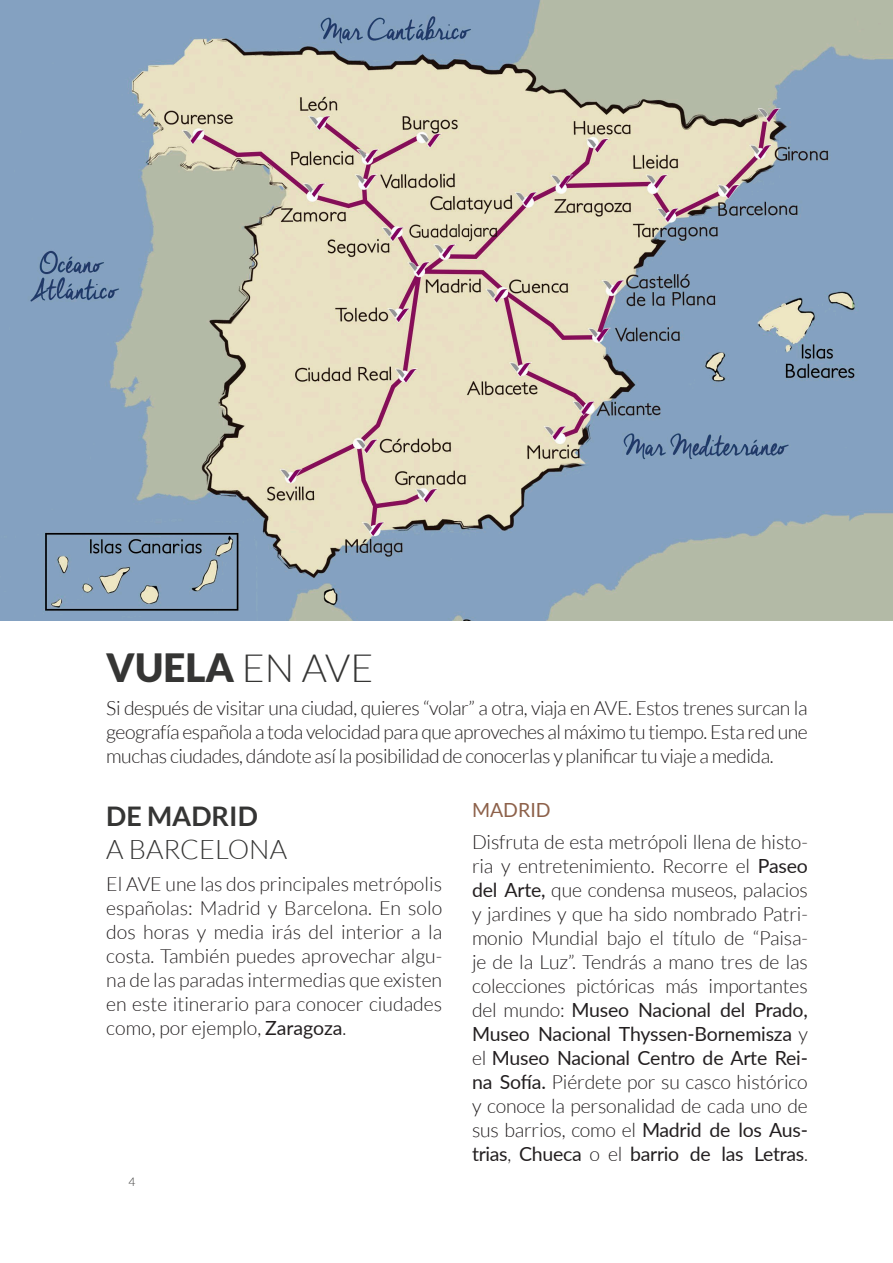
<style>
.page{position:relative;width:893px;height:1263px;background:#fff}
.page>*{position:absolute;margin:0;border:0;box-sizing:border-box;transform-origin:0 0}
.t1{font:900 39px "Lato";color:#353534}
.t2{font:300 27px/33px "Lato";color:#353534}
.Body{font:300 19.5px/24px "Lato";letter-spacing:-.01em;color:#231f20;text-align:justify}
.t3{font:19.5px "Lato";color:#8d614a}
.t4{font:300 12px "Lato";color:#353534}
.s1{font-weight:300}
.s2{font-weight:700}
.s3{font-weight:400}
</style>
<div class="page">
<img style="left:0;top:0;width:893px;height:621px">
<h1 class="t1" style="left:106px;top:645px;width:269px">VUELA <span class="s1">EN AVE</span></h1>
<p class="Body" style="left:106px;top:696px;width:703px">Si después de visitar una ciudad, quieres “volar” a otra, viaja en AVE. Estos trenes surcan la geografía española a toda velocidad para que aproveches al máximo tu tiempo. Esta red une muchas ciudades, dándote así la posibilidad de conocerlas y planificar tu viaje a medida.</p>
<h2 class="t2" style="left:106px;top:800px;width:182px"><span class="s2">DE MADRID<br></span>A BARCELONA</h2>
<p class="Body" style="left:106px;top:872px;width:337px">El AVE une las dos principales metrópolis españolas: Madrid y Barcelona. En solo dos horas y media irás del interior a la costa. También puedes aprovechar algu&shy;na de las paradas intermedias que existen en este itinerario para conocer ciudades como, por ejemplo, <span class="s3">Zaragoza</span>.</p>
<h3 class="t3" style="left:472px;top:796px;width:80px">MADRID</h3>
<p class="Body" style="left:472px;top:830px;width:337px">Disfruta de esta metrópoli llena de histo&shy;ria y entretenimiento. Recorre el <span class="s3">Paseo del Arte,</span> que condensa museos, palacios y jardines y que ha sido nombrado Patri&shy;monio Mundial bajo el título de “Paisa&shy;je de la Luz”. Tendrás a mano tres de las colecciones pictóricas más importantes del mundo: <span class="s3">Museo Nacional del Prado, Museo Nacional Thyssen-Bornemisza</span> y el <span class="s3">Museo Nacional Centro de Arte Rei&shy;na Sofía.</span> Piérdete por su casco histórico y conoce la personalidad de cada uno de sus barrios, como el <span class="s3">Madrid de los Aus&shy;trias</span>, <span class="s3">Chueca</span> o el <span class="s3">barrio de las Letras</span>.</p>
<p class="t4" style="left:128px;top:1175px;width:8px">4</p>
</div>
